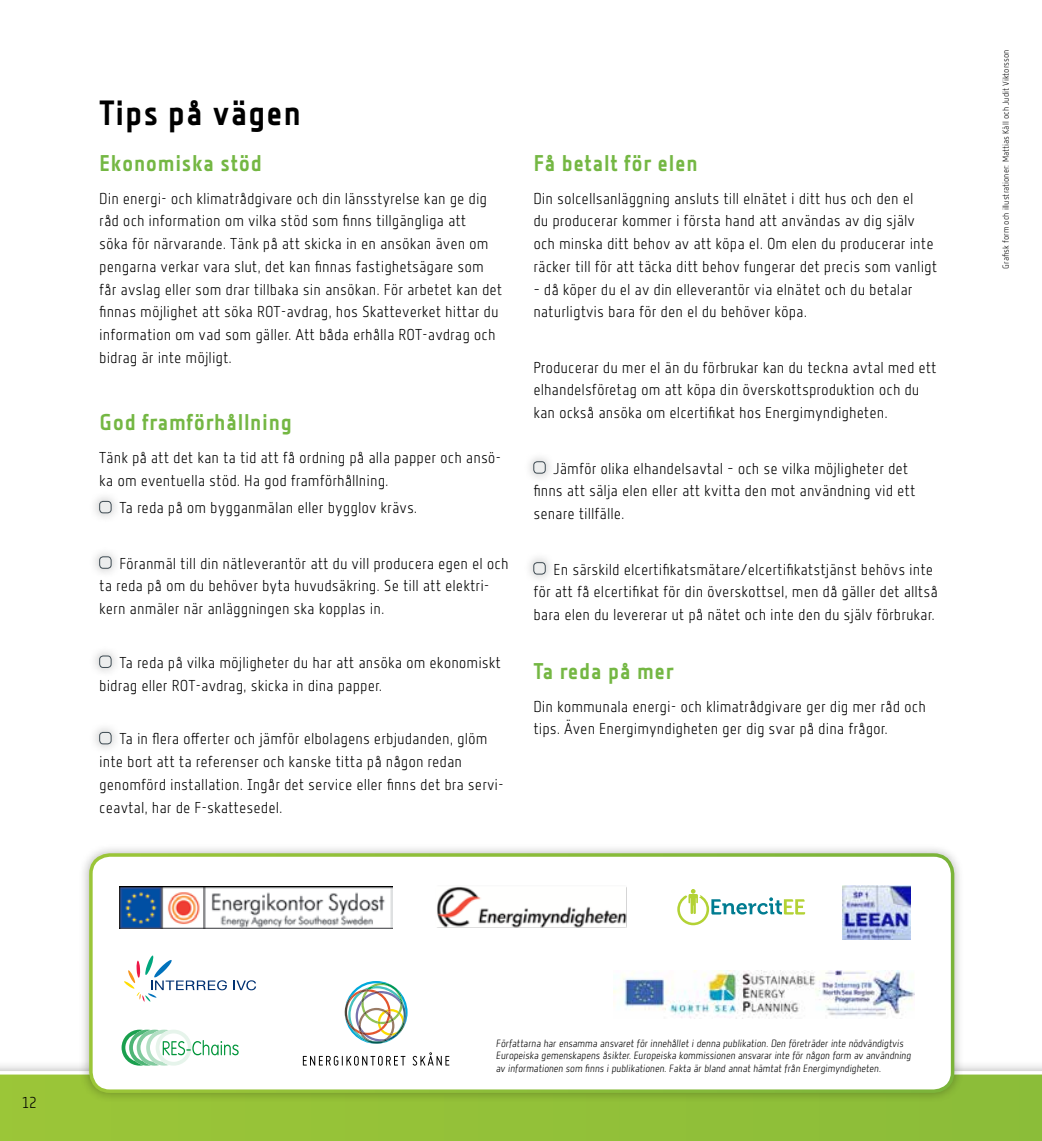
<style>
.page{position:relative;width:1042px;height:1141px;background:#fff}
.page>*{position:absolute;margin:0;border:0;box-sizing:border-box;transform-origin:0 0}
.t1{font:35px "Florin Sans BD";color:#000}
.t2{font:22.75px "Florin Sans BD";color:#74b743}
.t3{font:15.75px/22.8px "Florin Sans LT";color:#000}
.t4{font:10.5px/12.6px "Florin Sans LT Italic";color:#000}
.t5{font:8.75px "Florin Sans LT";color:#000}
</style>
<div class="page">
<div style="left:0;top:1074px;width:1042px;height:67px;background:#93c139"></div>
<div style="left:79px;top:843px;width:885px;height:261px;background:#000;opacity:.3"></div>
<div style="left:91px;top:855px;width:861px;height:236px;background:#fff;border-radius:19px"></div>
<div style="left:89px;top:853px;width:865px;height:240px;border:4px solid #fff;border-radius:19px"></div>
<img style="left:119px;top:886px;width:274px;height:42px">
<svg style="left:234px;top:980px;width:22px;height:10px"></svg>
<svg style="left:124px;top:956px;width:103px;height:46px"></svg>
<img style="left:842px;top:885px;width:68px;height:54px">
<svg style="left:677px;top:889px;width:128px;height:36px"></svg>
<img style="left:613px;top:970px;width:301px;height:49px">
<img style="left:437px;top:886px;width:190px;height:42px">
<svg style="left:122px;top:1030px;width:117px;height:36px"></svg>
<img style="left:345px;top:981px;width:62px;height:63px">
<svg style="left:303px;top:1056px;width:102px;height:10px"></svg>
<svg style="left:413px;top:1052px;width:36px;height:14px"></svg>
<div style="left:89px;top:490px;width:33px;height:34px;background:#000;opacity:.3"></div>
<div style="left:100px;top:501px;width:11px;height:12px;background:#eceded;border-radius:3px"></div>
<div style="left:99px;top:501px;width:13px;height:12px;border:1px solid #3e4b53;border-radius:3px"></div>
<div style="left:89px;top:546px;width:33px;height:33px;background:#000;opacity:.3"></div>
<div style="left:100px;top:557px;width:11px;height:11px;background:#eceded;border-radius:3px"></div>
<div style="left:99px;top:556px;width:13px;height:13px;border:1px solid #3e4b53;border-radius:3px"></div>
<div style="left:89px;top:645px;width:33px;height:33px;background:#000;opacity:.3"></div>
<div style="left:100px;top:656px;width:11px;height:11px;background:#eceded;border-radius:3px"></div>
<div style="left:99px;top:656px;width:13px;height:12px;border:1px solid #3e4b53;border-radius:3px"></div>
<div style="left:89px;top:721px;width:33px;height:34px;background:#000;opacity:.3"></div>
<div style="left:100px;top:732px;width:11px;height:12px;background:#eceded;border-radius:3px"></div>
<div style="left:99px;top:732px;width:13px;height:12px;border:1px solid #3e4b53;border-radius:3px"></div>
<div style="left:523px;top:451px;width:33px;height:33px;background:#000;opacity:.3"></div>
<div style="left:534px;top:462px;width:11px;height:11px;background:#eceded;border-radius:3px"></div>
<div style="left:533px;top:461px;width:13px;height:13px;border:1px solid #3e4b53;border-radius:3px"></div>
<div style="left:523px;top:552px;width:33px;height:33px;background:#000;opacity:.3"></div>
<div style="left:534px;top:563px;width:11px;height:11px;background:#eceded;border-radius:3px"></div>
<div style="left:533px;top:562px;width:13px;height:13px;border:1px solid #3e4b53;border-radius:3px"></div>
<h1 class="t1" style="left:99px;top:93px;width:204px">Tips på vägen</h1>
<h2 class="t2" style="left:99px;top:150px;width:164px">Ekonomiska stöd</h2>
<p class="t3" style="left:99px;top:187px;width:404px">Din energi- och klimatrådgivare och din länsstyrelse kan ge dig råd och information om vilka stöd som finns tillgängliga att<br>söka för närvarande. Tänk på att skicka in en ansökan även om pengarna verkar vara slut, det kan finnas fastighetsägare som får avslag eller som drar tillbaka sin ansökan. För arbetet kan det finnas möjlighet att söka ROT-avdrag, hos Skatteverket hittar du information om vad som gäller. Att båda erhålla ROT-avdrag och bidrag är inte möjligt.</p>
<h2 class="t2" style="left:99px;top:409px;width:194px">God framförhållning</h2>
<p class="t3" style="left:99px;top:446px;width:404px">Tänk på att det kan ta tid att få ordning på alla papper och ansö&shy;ka om eventuella stöd. Ha god framförhållning.</p>
<p class="t3" style="left:119px;top:496px;width:299px">Ta reda på om bygganmälan eller bygglov krävs.</p>
<p class="t3" style="left:99px;top:552px;width:411px;text-indent:20px">Föranmäl till din nätleverantör att du vill producera egen el och ta reda på om du behöver byta huvudsäkring. Se till att elektri&shy;kern anmäler när anläggningen ska kopplas in.</p>
<p class="t3" style="left:99px;top:651px;width:403px;text-indent:20px">Ta reda på vilka möjligheter du har att ansöka om ekonomiskt bidrag eller ROT-avdrag, skicka in dina papper.</p>
<p class="t3" style="left:99px;top:727px;width:406px;text-indent:20px">Ta in flera offerter och jämför elbolagens erbjudanden, glöm inte bort att ta referenser och kanske titta på någon redan genomförd installation. Ingår det service eller finns det bra servi&shy;ceavtal, har de F-skattesedel.</p>
<h2 class="t2" style="left:533px;top:150px;width:166px">Få betalt för elen</h2>
<p class="t3" style="left:533px;top:187px;width:405px">Din solcellsanläggning ansluts till elnätet i ditt hus och den el<br>du producerar kommer i första hand att användas av dig själv och minska ditt behov av att köpa el. Om elen du producerar inte räcker till för att täcka ditt behov fungerar det precis som vanligt</p>
<p class="t3" style="left:533px;top:277px;width:381px">– då köper du el av din elleverantör via elnätet och du betalar naturligtvis bara för den el du behöver köpa.</p>
<p class="t3" style="left:533px;top:356px;width:405px">Producerar du mer el än du förbrukar kan du teckna avtal med ett elhandelsföretag om att köpa din överskottsproduktion och du kan också ansöka om elcertifikat hos Energimyndigheten.</p>
<p class="t3" style="left:533px;top:457px;width:384px;text-indent:20px">Jämför olika elhandelsavtal – och se vilka möjligheter det finns att sälja elen eller att kvitta den mot användning vid ett senare tillfälle.</p>
<p class="t3" style="left:533px;top:558px;width:406px;text-indent:20px">En särskild elcertifikatsmätare/elcertifikatstjänst behövs inte för att få elcertifikat för din överskottsel, men då gäller det alltså bara elen du levererar ut på nätet och inte den du själv förbrukar.</p>
<h2 class="t2" style="left:533px;top:658px;width:142px">Ta reda på mer</h2>
<p class="t3" style="left:533px;top:695px;width:394px">Din kommunala energi- och klimatrådgivare ger dig mer råd och tips. Även Energimyndigheten ger dig svar på dina frågor.</p>
<p class="t5" style="left:1001px;top:268px;width:220px;rotate:-90deg">Grafisk form och illustrationer: Mattias Käll och Judit Viktorsson</p>
<p class="t3" style="left:22px;top:1091px;width:16px">12</p>
<p class="t4" style="left:496px;top:1037px;width:417px">Författarna har ensamma ansvaret för innehållet i denna publikation. Den företräder inte nödvändigtvis<br>Europeiska gemenskapens åsikter. Europeiska kommissionen ansvarar inte för någon form av användning av informationen som finns i publikationen. Fakta är bland annat hämtat från Energimyndigheten.</p>
</div>
